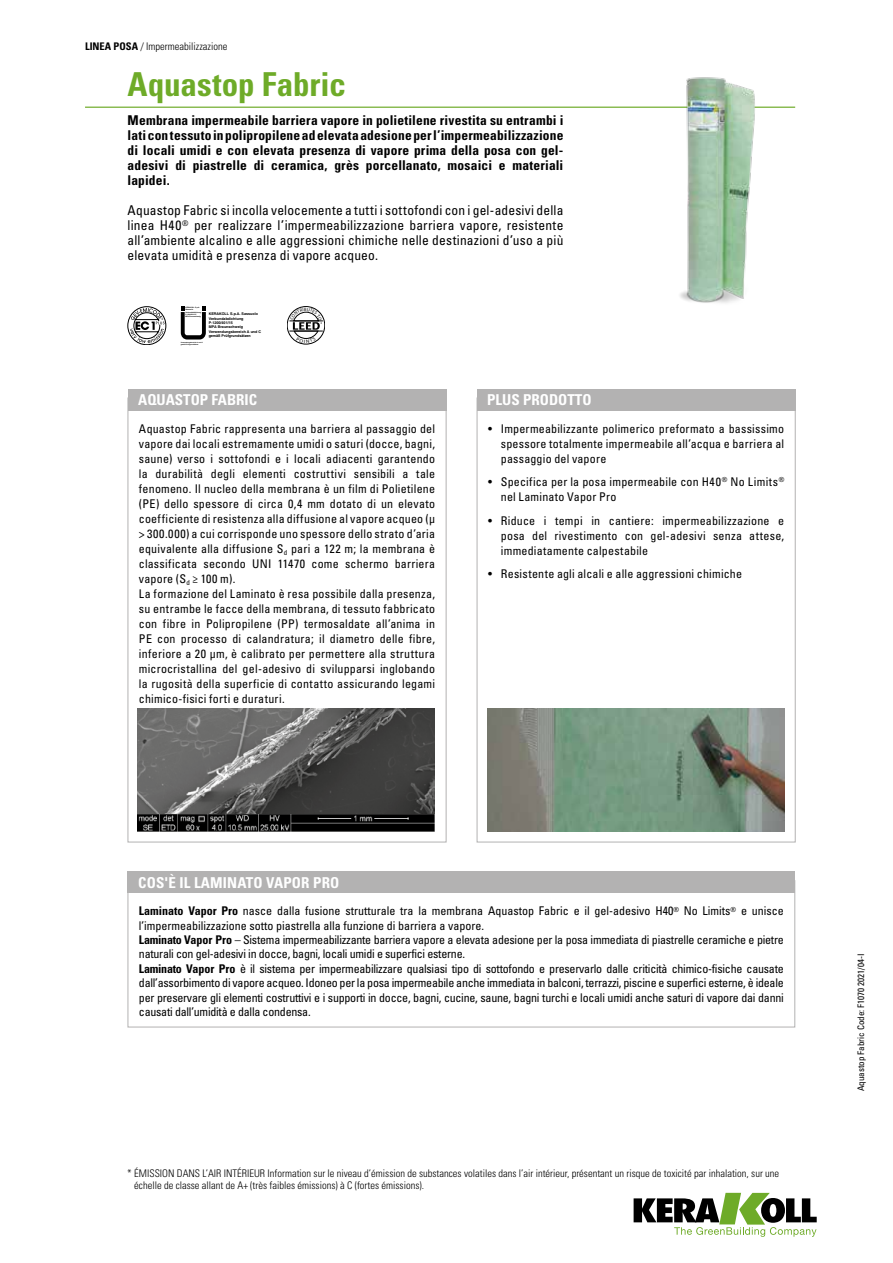
<style>
.page{position:relative;width:893px;height:1263px;background:#fff}
.page>*{position:absolute;margin:0;border:0;box-sizing:border-box;transform-origin:0 0}
.t1{font:700 condensed 33px "Univers LT Std";letter-spacing:-.005em;color:#6eab28}
.t2{font:700 condensed 15px "Univers LT Std";color:#fff}
.t3{font:700 condensed 13.5px/15px "Univers LT Std";letter-spacing:.01em;color:#000;text-align:justify}
.t4{font:condensed 13.5px/15px "Univers LT Std";letter-spacing:.015em;color:#000;text-align:justify}
.t5{font:condensed 12px/15px "Univers LT Std";letter-spacing:.01em;color:#000;text-align:justify}
.t6{font:condensed 12px/14.4px "Univers LT Std";letter-spacing:-.02em;color:#000}
.t7{font:300 condensed 10.5px/12px "Univers LT Std";color:#000}
.t8{font:condensed 9px "Univers LT Std";color:#000}
.t9{font:700 3.75px/4.5px "Helvetica LT Std";color:#000}
.t10{font:700 1.8px "Helvetica LT Std";color:#000}
.t11{font:700 1.65px/2px "Helvetica LT Std";color:#000}
.t12{font:700 1.5px/1.8px "Helvetica LT Std";color:#000}
.s1{font-weight:700}
</style>
<div class="page">
<svg style="left:634px;top:1193px;width:183px;height:44px"></svg>
<hr style="left:85px;top:107px;width:710px;height:1px;background:#6eab28">
<div style="left:477px;top:389px;width:319px;height:21px;background:#b3b2b2"></div>
<div style="left:128px;top:389px;width:318px;height:21px;background:#b3b2b2"></div>
<img style="left:487px;top:708px;width:298px;height:123px">
<img style="left:138px;top:708px;width:297px;height:106px">
<div style="left:128px;top:872px;width:667px;height:21px;background:#b3b2b2"></div>
<img style="left:664px;top:77px;width:107px;height:226px">
<svg style="left:128px;top:306px;width:38px;height:39px"></svg>
<svg style="left:181px;top:306px;width:25px;height:33px"></svg>
<div style="left:287px;top:306px;width:38px;height:38px;border:1px solid #000;border-radius:50%"></div>
<hr style="left:289px;top:331px;width:34px;height:1px;background:#000">
<hr style="left:289px;top:321px;width:34px;height:1px;background:#000">
<img style="left:138px;top:814px;width:297px;height:17px">
<svg style="left:290px;top:308px;width:32px;height:35px"></svg>
<p class="t7" style="left:85px;top:40px;width:144px"><span class="s1">LINEA POSA</span> / Impermeabilizzazione</p>
<h1 class="t1" style="left:128px;top:64px;width:220px">Aquastop Fabric</h1>
<p class="t3" style="left:128px;top:112px;width:437px">Membrana impermeabile barriera vapore in polietilene rivestita su entrambi i lati con tessuto in polipropilene ad elevata adesione per l’impermeabilizzazione di locali umidi e con elevata presenza di vapore prima della posa con gel&shy;adesivi di piastrelle di ceramica, grès porcellanato, mosaici e materiali lapidei.</p>
<p class="t4" style="left:128px;top:202px;width:437px">Aquastop Fabric si incolla velocemente a tutti i sottofondi con i gel-adesivi della linea H40<sup>®</sup> per realizzare l’impermeabilizzazione barriera vapore, resistente all’ambiente alcalino e alle aggressioni chimiche nelle destinazioni d’uso a più elevata umidità e presenza di vapore acqueo.</p>
<p class="t11" style="left:185px;top:306px;width:16px">KERAKOLL S.p.A.</p>
<p class="t10" style="left:185px;top:308px;width:9px">Sassuolo</p>
<p class="t11" style="left:185px;top:312px;width:17px">Verbundabdichtung<br>P-1200/401/15<br>MPA Braunschweig</p>
<p class="t12" style="left:181px;top:341px;width:24px">Verwendungsbereich A und C gemäß Prüfgrundsätzen</p>
<p class="t9" style="left:209px;top:311px;width:54px">KERAKOLL S.p.A. Sassuolo<br>Verbundabdichtung<br>P-1200/401/15<br>MPA Braunschweig<br>Verwendungsbereich A und C gemäß Prüfgrundsätzen</p>
<p class="t2" style="left:138px;top:391px;width:120px">AQUASTOP FABRIC</p>
<p class="t5" style="left:139px;top:421px;width:298px;text-align:left">Aquastop Fabric rappresenta una barriera al passaggio del vapore dai locali estremamente umidi o saturi (docce, bagni, saune) verso i sottofondi e i locali adiacenti garantendo la durabilità degli elementi costruttivi sensibili a tale fenomeno. Il nucleo della membrana è un film di Polietilene (PE) dello spessore di circa 0,4 mm dotato di un elevato coefficiente di resistenza alla diffusione al vapore acqueo (μ &gt; 300.000) a cui corrisponde uno spessore dello strato d’aria equivalente alla diffusione S<sub>d</sub> pari a 122 m; la membrana è classificata secondo UNI 11470 come schermo barriera vapore (S<sub>d</sub> ≥ 100 m).<br>La formazione del Laminato è resa possibile dalla presenza, su entrambe le facce della membrana, di tessuto fabbricato con fibre in Polipropilene (PP) termosaldate all’anima in PE con processo di calandratura; il diametro delle fibre, inferiore a 20 μm, è calibrato per permettere alla struttura microcristallina del gel-adesivo di svilupparsi inglobando la rugosità della superficie di contatto assicurando legami chimico-fisici forti e duraturi.</p>
<p class="t2" style="left:487px;top:391px;width:106px">PLUS PRODOTTO</p>
<p class="t5" style="left:501px;top:421px;width:285px;text-indent:-13px">• Impermeabilizzante polimerico preformato a bassissimo spessore totalmente impermeabile all’acqua e barriera al passaggio del vapore</p>
<p class="t5" style="left:501px;top:474px;width:285px;text-indent:-13px">• Specifica per la posa impermeabile con H40<sup>®</sup> No Limits<sup>® </sup>nel Laminato Vapor Pro</p>
<p class="t5" style="left:501px;top:513px;width:285px;text-indent:-13px">• Riduce i tempi in cantiere: impermeabilizzazione e posa del rivestimento con gel-adesivi senza attese, immediatamente calpestabile</p>
<p class="t5" style="left:488px;top:566px;width:256px">• Resistente agli alcali e alle aggressioni chimiche</p>
<p class="t2" style="left:138px;top:873px;width:203px">COS'È IL LAMINATO VAPOR PRO</p>
<p class="t6" style="left:139px;top:903px;width:646px"><span class="s1">Laminato Vapor Pro</span> nasce dalla fusione strutturale tra la membrana Aquastop Fabric e il gel-adesivo H40<sup>®</sup> No Limits<sup>®</sup> e unisce l’impermeabilizzazione sotto piastrella alla funzione di barriera a vapore.<br><span class="s1">Laminato Vapor Pro</span> – Sistema impermeabilizzante barriera vapore a elevata adesione per la posa immediata di piastrelle ceramiche e pietre naturali con gel-adesivi in docce, bagni, locali umidi e superfici esterne.<br><span class="s1">Laminato Vapor Pro</span> è il sistema per impermeabilizzare qualsiasi tipo di sottofondo e preservarlo dalle criticità chimico-fisiche causate dall’assorbimento di vapore acqueo. Idoneo per la posa impermeabile anche immediata in balconi, terrazzi, piscine e superfici esterne, è ideale per preservare gli elementi costruttivi e i supporti in docce, bagni, cucine, saune, bagni turchi e locali umidi anche saturi di vapore dai danni causati dall’umidità e dalla condensa.</p>
<p class="t7" style="left:134px;top:1167px;width:646px;text-indent:-7px">* ÉMISSION DANS L’AIR INTÉRIEUR Information sur le niveau d’émission de substances volatiles dans l’air intérieur, présentant un risque de toxicité par inhalation, sur une échelle de classe allant de A+ (très faibles émissions) à C (fortes émissions).</p>
<p class="t8" style="left:855px;top:1091px;width:139px;rotate:-90deg">Aquastop Fabric Code: F1070 2021/04-I</p>
</div>
